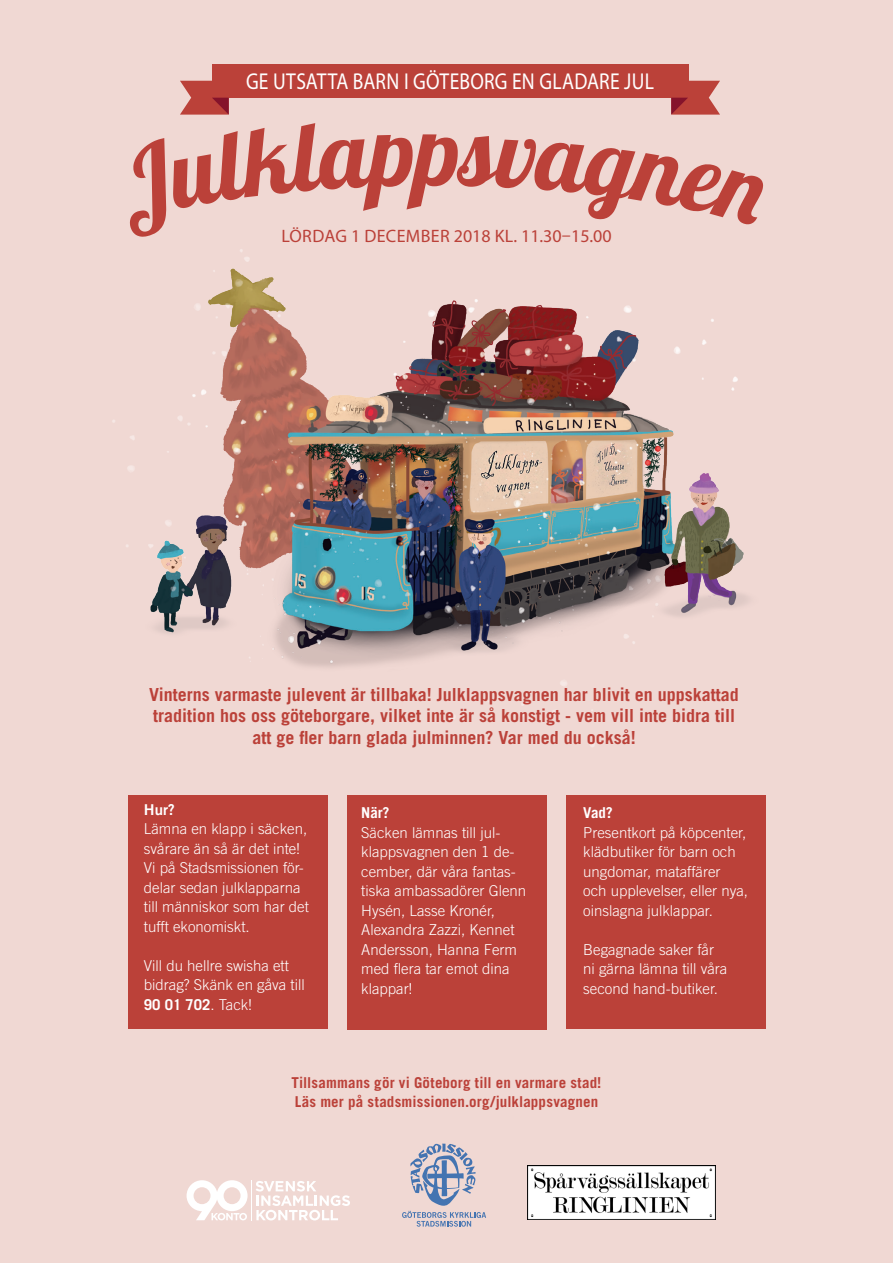
<style>
.page{position:relative;width:893px;height:1263px;background:#f0d8d3}
.page>*{position:absolute;margin:0;border:0;box-sizing:border-box;transform-origin:0 0}
.Banderoll{font:23.1px "Myriad Pro";letter-spacing:.01em;color:#fff;scale:.85 1}
.t1{font:700 18px/21.6px "Trade Gothic LT Com";color:#bb4139;text-align:center}
.Datum{font:18px "Myriad Pro";letter-spacing:.015em;color:#bb4139}
.bröd_vänster{font:300 15px/19.5px "Trade Gothic LT Com";color:#fff}
.bröd{font:700 15px/19.5px "Trade Gothic LT Com";letter-spacing:.01em;color:#bb4139}
.t2{font:700 15px "Trade Gothic LT Com";color:#fff}
.s1{font-family:"Trade Gothic LT Com Bd 2";font-weight:400}
.s2{font-weight:700}
</style>
<div class="page">
<img style="left:112px;top:204px;width:638px;height:543px">
<svg style="left:130px;top:138px;width:36px;height:99px"></svg>
<svg style="left:173px;top:123px;width:590px;height:101px"></svg>
<div style="left:212px;top:64px;width:476px;height:34px;background:#bb4139"></div>
<svg style="left:671px;top:81px;width:49px;height:34px"></svg>
<svg style="left:180px;top:81px;width:49px;height:34px"></svg>
<img style="left:527px;top:1166px;width:188px;height:54px">
<svg style="left:402px;top:1144px;width:84px;height:83px"></svg>
<div style="left:128px;top:795px;width:199px;height:234px;background:#bb4139"></div>
<div style="left:347px;top:795px;width:199px;height:234px;background:#bb4139"></div>
<div style="left:567px;top:795px;width:199px;height:234px;background:#bb4139"></div>
<hr style="left:251px;top:1180px;width:1px;height:40px;background:#fff">
<svg style="left:256px;top:1181px;width:94px;height:39px"></svg>
<svg style="left:187px;top:1180px;width:61px;height:40px"></svg>
<p class="Banderoll" style="left:246px;top:67px;width:481px">GE UTSATTA BARN I GÖTEBORG EN GLADARE JUL</p>
<p class="Datum" style="left:281px;top:225px;width:332px">LÖRDAG 1 DECEMBER 2018 KL. 11.30–15.00</p>
<p class="t1" style="left:149px;top:683px;width:591px">Vinterns varmaste julevent är tillbaka! Julklappsvagnen har blivit en uppskattad tradition hos oss göteborgare, vilket inte är så konstigt - vem vill inte bidra till att ge fler barn glada julminnen? Var med du också!</p>
<p class="bröd_vänster" style="left:144px;top:799px;width:166px"><span class="s1">Hur?<br></span>Lämna en klapp i säcken, svårare än så är det inte!<br>Vi på Stadsmissionen för&shy;delar sedan julklapparna till människor som har det tufft ekonomiskt.</p>
<p class="bröd_vänster" style="left:144px;top:955px;width:162px">Vill du hellre swisha ett bidrag? Skänk en gåva till<br><span class="s2">90 01 702</span>. Tack!</p>
<p class="t2" style="left:361px;top:804px;width:30px">När?</p>
<p class="bröd_vänster" style="left:361px;top:822px;width:166px">Säcken lämnas till jul&shy;klappsvagnen den 1 de&shy;cember, där våra fantas&shy;tiska ambassadörer Glenn<br>Hysén, Lasse Kronér,<br>Alexandra Zazzi, Kennet<br>Andersson, Hanna Ferm med flera tar emot dina klappar!</p>
<p class="t2" style="left:583px;top:804px;width:31px">Vad?</p>
<p class="bröd_vänster" style="left:583px;top:822px;width:166px">Presentkort på köpcenter, klädbutiker för barn och ungdomar, mataffärer<br>och upplevelser, eller nya, oinslagna julklappar.</p>
<p class="bröd_vänster" style="left:583px;top:939px;width:146px">Begagnade saker får ni gärna lämna till våra second hand-butiker.</p>
<p class="bröd" style="left:292px;top:1072px;width:311px">Tillsammans gör vi Göteborg till en varmare stad!<br>Läs mer på stadsmissionen.org/julklappsvagnen</p>
</div>
